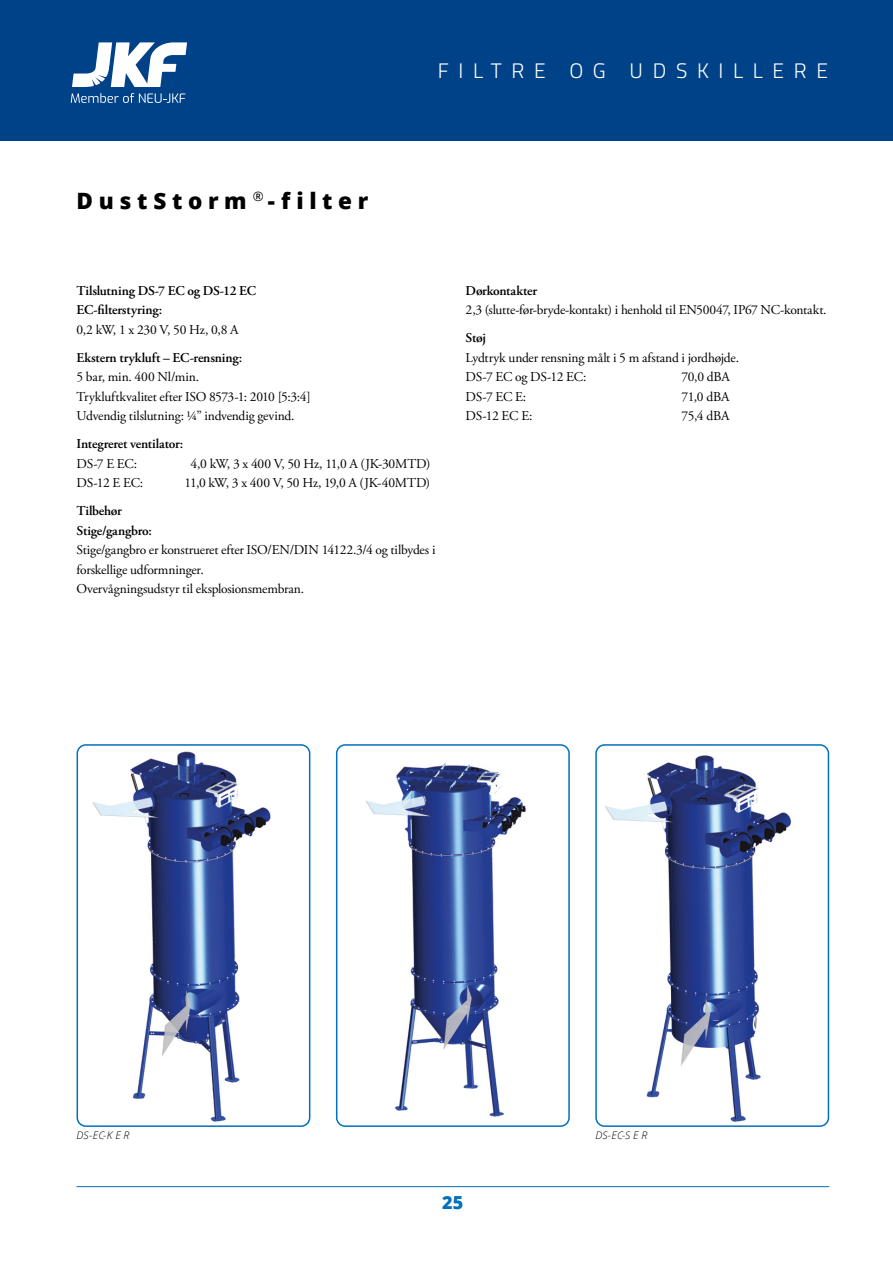
<style>
.page{position:relative;width:893px;height:1263px;background:#fff}
.page>*{position:absolute;margin:0;border:0;box-sizing:border-box;transform-origin:0 0}
.t1{font:800 22.5px "Open Sans";letter-spacing:.25em;color:#000}
.t2{font:300 21px "Titillium";letter-spacing:.46em;color:#fff}
.t3{font:800 18px "Open Sans";color:#0071bb}
.t4{font:13.5px/19.5px "Adobe Garamond Pro";letter-spacing:-.015em;color:#000}
.t5{font:600 13.5px/19.5px "Adobe Garamond Pro";letter-spacing:-.015em;color:#000}
.t6{font:italic 300 10.5px "Open Sans";letter-spacing:.01em;color:#000}
</style>
<div class="page">
<hr style="left:77px;top:1186px;width:752px;height:1px;background:#0071bb">
<div style="left:0;top:0;width:893px;height:140px;background:#004288"></div>
<img style="left:77px;top:745px;width:233px;height:381px">
<div style="left:77px;top:744px;width:233px;height:383px;border:2px solid #0071bb;border-radius:9px"></div>
<img style="left:598px;top:745px;width:230px;height:381px">
<div style="left:595px;top:744px;width:234px;height:383px;border:2px solid #0071bb;border-radius:9px"></div>
<img style="left:337px;top:745px;width:230px;height:381px">
<div style="left:336px;top:744px;width:234px;height:383px;border:2px solid #0071bb;border-radius:9px"></div>
<svg style="left:71px;top:42px;width:116px;height:61px"></svg>
<h1 class="t1" style="left:77px;top:183px;width:293px">DustStorm <sup>®</sup>-filter</h1>
<h2 class="t2" style="left:438px;top:55px;width:392px">FILTRE OG UDSKILLERE</h2>
<p class="t5" style="left:77px;top:281px;width:181px">Tilslutning DS-7 EC og DS-12 EC<br>EC-filterstyring:</p>
<p class="t4" style="left:77px;top:320px;width:164px">0,2 kW, 1 x 230 V, 50 Hz, 0,8 A</p>
<p class="t5" style="left:77px;top:348px;width:167px">Ekstern trykluft – EC-rensning:</p>
<p class="t4" style="left:77px;top:368px;width:236px">5 bar, min. 400 Nl/min.<br>Trykluftkvalitet efter ISO 8573-1: 2010 [5:3:4]<br>Udvendig tilslutning: ¼” indvendig gevind.</p>
<p class="t5" style="left:77px;top:434px;width:108px">Integreret ventilator:</p>
<p class="t4" style="left:77px;top:454px;width:62px">DS-7 E EC:</p>
<p class="t4" style="left:191px;top:454px;width:241px">4,0 kW, 3 x 400 V, 50 Hz, 11,0 A (JK-30MTD)</p>
<p class="t4" style="left:77px;top:474px;width:68px">DS-12 E EC:</p>
<p class="t4" style="left:185px;top:474px;width:247px">11,0 kW, 3 x 400 V, 50 Hz, 19,0 A (JK-40MTD)</p>
<p class="t5" style="left:77px;top:501px;width:77px">Tilbehør<br>Stige/gangbro:</p>
<p class="t4" style="left:77px;top:541px;width:360px">Stige/gangbro er konstrueret efter ISO/EN/DIN 14122.3/4 og tilbydes i forskellige udformninger.<br>Overvågningsudstyr til eksplosionsmembran.</p>
<p class="t5" style="left:466px;top:281px;width:73px">Dørkontakter</p>
<p class="t4" style="left:466px;top:301px;width:363px">2,3 (slutte-før-bryde-kontakt) i henhold til EN50047, IP67 NC-kontakt.</p>
<p class="t5" style="left:466px;top:328px;width:22px">Støj</p>
<p class="t4" style="left:466px;top:348px;width:275px">Lydtryk under rensning målt i 5 m afstand i jordhøjde.<br>DS-7 EC og DS-12 EC:</p>
<p class="t4" style="left:682px;top:368px;width:50px">70,0 dBA</p>
<p class="t4" style="left:466px;top:387px;width:62px">DS-7 EC E:</p>
<p class="t4" style="left:682px;top:387px;width:49px">71,0 dBA</p>
<p class="t4" style="left:466px;top:407px;width:68px">DS-12 EC E:</p>
<p class="t4" style="left:682px;top:407px;width:50px">75,4 dBA</p>
<p class="t6" style="left:77px;top:1128px;width:54px">DS-EC-K E R</p>
<p class="t6" style="left:595px;top:1128px;width:53px">DS-EC-S E R</p>
<h3 class="t3" style="left:442px;top:1188px;width:23px">25</h3>
</div>
